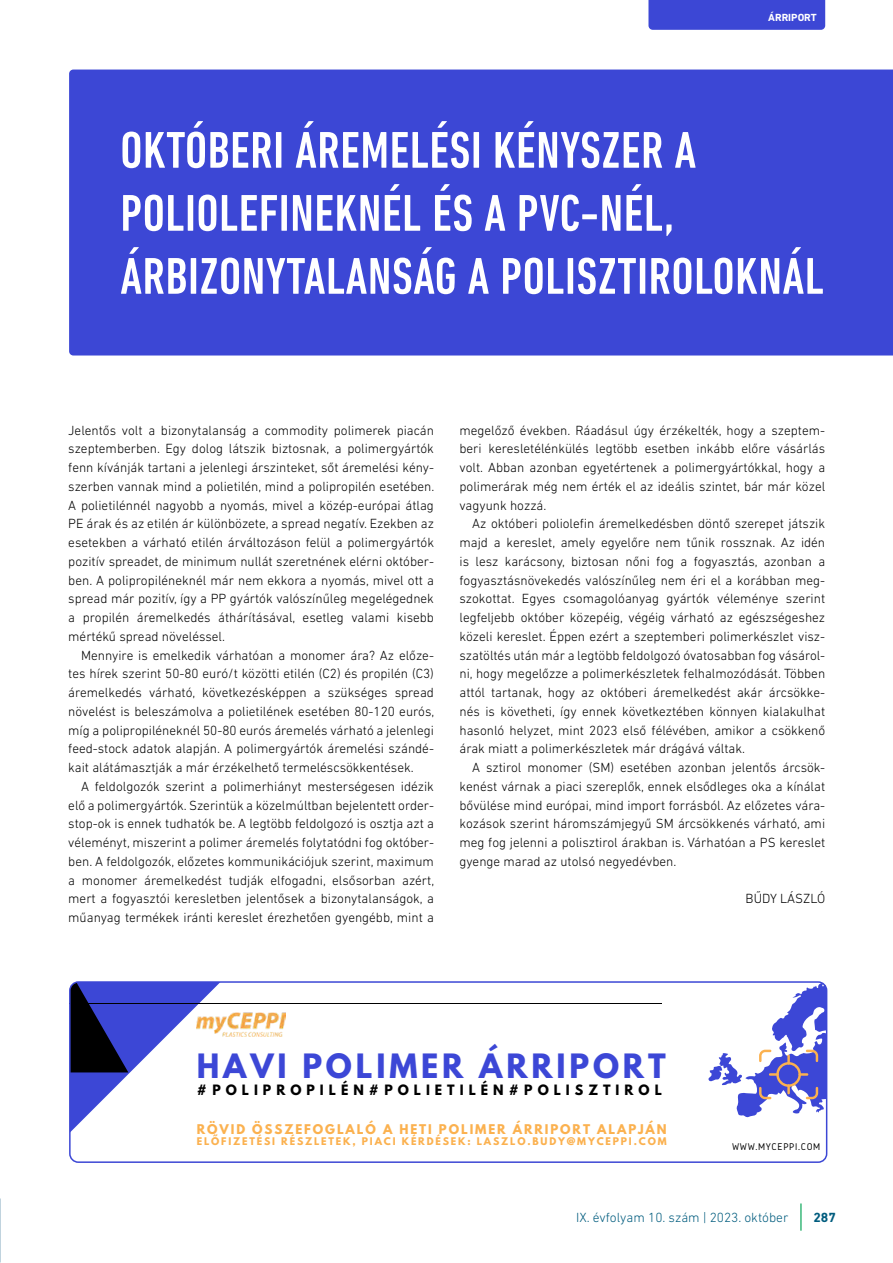
<style>
.page{position:relative;width:893px;height:1263px;background:#fff}
.page>*{position:absolute;margin:0;border:0;box-sizing:border-box;transform-origin:0 0}
.t1{font:500 condensed 52.5px/63px "DIN Next LT Pro";letter-spacing:.01em;color:#fff}
.t2{font:700 29.7px "League Spartan";letter-spacing:.13em;color:#3c47d6}
.t3{font:300 13.5px/18.8px "DIN Next LT Pro";color:#000;text-align:justify}
.t4{font:300 13.5px "DIN Next LT Pro";color:#005c7e}
.t5{font:700 13.5px "DIN Next LT Pro";color:#005c7e}
.t6{font:700 12.6px "League Spartan";letter-spacing:.395em;color:#000}
.t7{font:700 11.85px "League Spartan";letter-spacing:.16em;color:#fbb14f}
.t8{font:700 10.5px "DIN Next LT Pro";color:#fff}
.t9{font:10.05px "Gidole";letter-spacing:.06em;color:#000}
.t10{font:700 9.3px "League Spartan";letter-spacing:.195em;color:#fbb14f}
</style>
<div class="page">
<hr style="left:800px;top:1203px;width:2px;height:28px;background:#3bb87a">
<div style="left:648px;top:0;width:177px;height:30px;background:#3c47d5"></div>
<svg style="left:72px;top:984px;width:159px;height:176px"></svg>
<hr style="left:70px;top:1003px;width:598px;height:1px;background:#000">
<img style="left:197px;top:1013px;width:89px;height:23px">
<div style="left:662px;top:997px;width:56px;height:55px;background:#fff"></div>
<svg style="left:708px;top:982px;width:119px;height:135px"></svg>
<div style="left:69px;top:981px;width:758px;height:182px;border:2px solid #3c47d5;border-radius:9px"></div>
<div style="left:69px;top:70px;width:824px;height:285px;background:#3c47d5"></div>
<p class="t8" style="left:768px;top:11px;width:50px">ÁRRIPORT</p>
<h1 class="t1" style="left:120px;top:118px;width:705px">OKTÓBERI ÁREMELÉSI KÉNYSZER A<br>POLIOLEFINEKNÉL ÉS A PVC-NÉL,<br>ÁRBIZONYTALANSÁG A POLISZTIROLOKNÁL</h1>
<p class="t3" style="left:68px;top:420px;width:368px">Jelentős volt a bizonytalanság a commodity polimerek piacán szeptemberben. Egy dolog látszik biztosnak, a polimergyártók fenn kívánják tartani a jelenlegi árszinteket, sőt áremelési kény&shy;szerben vannak mind a polietilén, mind a polipropilén esetében.<br>A polietilénnél nagyobb a nyomás, mivel a közép-európai átlag PE árak és az etilén ár különbözete, a spread negatív. Ezekben az esetekben a várható etilén árváltozáson felül a polimergyártók pozitív spreadet, de minimum nullát szeretnének elérni október&shy;ben. A polipropiléneknél már nem ekkora a nyomás, mivel ott a spread már pozitív, így a PP gyártók valószínűleg megelégednek a propilén áremelkedés áthárításával, esetleg valami kisebb mértékű spread növeléssel.</p>
<p class="t3" style="left:68px;top:645px;width:367px;text-indent:13px">Mennyire is emelkedik várhatóan a monomer ára? Az előze&shy;tes hírek szerint 50-80 euró/t közötti etilén (C2) és propilén (C3) áremelkedés várható, következésképpen a szükséges spread növelést is beleszámolva a polietilének esetében 80-120 eurós, míg a polipropiléneknél 50-80 eurós áremelés várható a jelenlegi feed-stock adatok alapján. A polimergyártók áremelési szándé&shy;kait alátámasztják a már érzékelhető termeléscsökkentések.</p>
<p class="t3" style="left:68px;top:777px;width:367px;text-indent:13px">A feldolgozók szerint a polimerhiányt mesterségesen idézik elő a polimergyártók. Szerintük a közelmúltban bejelentett order&shy;stop-ok is ennek tudhatók be. A legtöbb feldolgozó is osztja azt a véleményt, miszerint a polimer áremelés folytatódni fog október&shy;ben. A feldolgozók, előzetes kommunikációjuk szerint, maximum a monomer áremelkedést tudják elfogadni, elsősorban azért, mert a fogyasztói keresletben jelentősek a bizonytalanságok, a műanyag termékek iránti kereslet érezhetően gyengébb, mint a</p>
<p class="t3" style="left:459px;top:420px;width:367px">megelőző években. Ráadásul úgy érzékelték, hogy a szeptem&shy;beri keresletélénkülés legtöbb esetben inkább előre vásárlás volt. Abban azonban egyetértenek a polimergyártókkal, hogy a polimerárak még nem érték el az ideális szintet, bár már közel vagyunk hozzá.</p>
<p class="t3" style="left:459px;top:514px;width:367px;text-indent:13px">Az októberi poliolefin áremelkedésben döntő szerepet játszik majd a kereslet, amely egyelőre nem tűnik rossznak. Az idén is lesz karácsony, biztosan nőni fog a fogyasztás, azonban a fogyasztásnövekedés valószínűleg nem éri el a korábban meg&shy;szokottat. Egyes csomagolóanyag gyártók véleménye szerint legfeljebb október közepéig, végéig várható az egészségeshez közeli kereslet. Éppen ezért a szeptemberi polimerkészlet vis - szatöltés után már a legtöbb feldolgozó óvatosabban fog vásárol&shy;ni, hogy megelőzze a polimerkészletek felhalmozódását. Többen attól tartanak, hogy az októberi áremelkedést akár árcsökke&shy;nés is követheti, így ennek következtében könnyen kialakulhat hasonló helyzet, mint 2023 első félévében, amikor a csökkenő árak miatt a polimerkészletek már drágává váltak.</p>
<p class="t3" style="left:459px;top:758px;width:367px;text-indent:13px">A sztirol monomer (SM) esetében azonban jelentős árcsök&shy;kenést várnak a piaci szereplők, ennek elsődleges oka a kínálat bővülése mind európai, mind import forrásból. Az előzetes vára&shy;kozások szerint háromszámjegyű SM árcsökkenés várható, ami meg fog jelenni a polisztirol árakban is. Várhatóan a PS kereslet gyenge marad az utolsó negyedévben.</p>
<p class="t3" style="left:746px;top:889px;width:81px">BŰDY LÁSZLÓ</p>
<h2 class="t2" style="left:197px;top:1043px;width:470px">HAVI POLIMER ÁRRIPORT</h2>
<p class="t6" style="left:197px;top:1080px;width:466px">#POLIPROPILÉN#POLIETILÉN#POLISZTIROL</p>
<p class="t7" style="left:197px;top:1119px;width:471px">RÖVID ÖSSZEFOGLALÓ A HETI POLIMER ÁRRIPORT ALAPJÁN</p>
<p class="t10" style="left:197px;top:1134px;width:471px">ELŐFIZETÉSI RÉSZLETEK, PIACI KÉRDÉSEK: LASZLO.BUDY@MYCEPPI.COM</p>
<p class="t9" style="left:732px;top:1141px;width:90px">WWW.MYCEPPI.COM</p>
<p class="t4" style="left:576px;top:1210px;width:214px">IX. évfolyam 10. szám | 2023. október</p>
<p class="t5" style="left:813px;top:1210px;width:24px">287</p>
</div>
